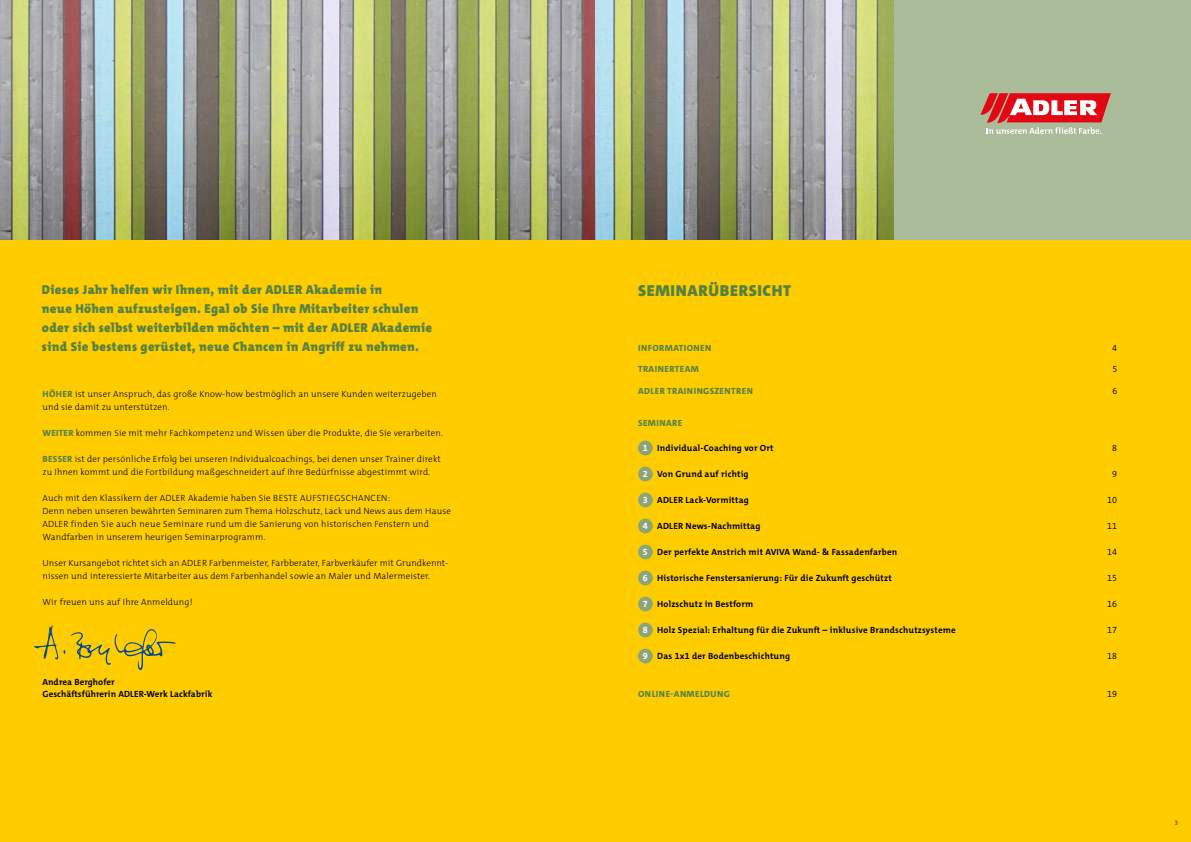
<style>
.page{position:relative;width:1191px;height:842px;background:#fff}
.page>*{position:absolute;margin:0;border:0;box-sizing:border-box;transform-origin:0 0}
.t1{font:900 16px "The Mix C4 s";letter-spacing:.04em;color:#568241}
.t2{font:900 13px/19px "The Mix C4 s";letter-spacing:.03em;color:#568241}
.t3{font:300 9px/13px "The Mix C4 s";letter-spacing:.02em;color:#000}
.t4{font:700 9px/12px "The Mix C4 s";letter-spacing:.02em;color:#000}
.t5{font:800 9px "The Mix C4 s";letter-spacing:.045em;color:#568241}
.t6{font:300 9px "The Mix C4 s";letter-spacing:.02em;color:#000}
.t7{font:300 6.5px "The Mix C4 s";color:#000}
.s1{font-weight:800;color:#568241}
.s2{color:#fff}
</style>
<div class="page">
<div style="left:0;top:240px;width:1191px;height:602px;background:#fc0"></div>
<div style="left:893px;top:0;width:298px;height:240px;background:#aabc9a"></div>
<svg style="left:980px;top:93px;width:130px;height:41px"></svg>
<div style="left:638px;top:441px;width:15px;height:14px;background:#8ca578;border-radius:50%"></div>
<div style="left:638px;top:467px;width:15px;height:14px;background:#8ca578;border-radius:50%"></div>
<div style="left:638px;top:493px;width:15px;height:14px;background:#8ca578;border-radius:50%"></div>
<div style="left:638px;top:519px;width:15px;height:14px;background:#8ca578;border-radius:50%"></div>
<div style="left:638px;top:545px;width:15px;height:14px;background:#8ca578;border-radius:50%"></div>
<div style="left:638px;top:571px;width:15px;height:14px;background:#8ca578;border-radius:50%"></div>
<div style="left:638px;top:597px;width:15px;height:14px;background:#8ca578;border-radius:50%"></div>
<div style="left:638px;top:623px;width:15px;height:14px;background:#8ca578;border-radius:50%"></div>
<div style="left:638px;top:649px;width:15px;height:14px;background:#8ca578;border-radius:50%"></div>
<img style="left:0;top:0;width:893px;height:240px">
<svg style="left:71px;top:629px;width:105px;height:41px"></svg>
<svg style="left:34px;top:625px;width:31px;height:34px"></svg>
<p class="t2" style="left:42px;top:280px;width:392px">Dieses Jahr helfen wir Ihnen, mit der ADLER Akademie in<br>neue Höhen aufzusteigen. Egal ob Sie Ihre Mitarbeiter schulen oder sich selbst weiterbilden möchten – mit der ADLER Akademie sind Sie bestens gerüstet, neue Chancen in Angriff zu nehmen.</p>
<p class="t3" style="left:43px;top:388px;width:396px"><span class="s1">HÖHER</span> ist unser Anspruch, das große Know-how bestmöglich an unsere Kunden weiterzugeben und sie damit zu unterstützen.</p>
<p class="t3" style="left:43px;top:427px;width:402px"><span class="s1">WEITER</span> kommen Sie mit mehr Fachkompetenz und Wissen über die Produkte, die Sie verarbeiten.</p>
<p class="t3" style="left:43px;top:453px;width:400px"><span class="s1">BESSER</span> ist der persönliche Erfolg bei unseren Individualcoachings, bei denen unser Trainer direkt zu Ihnen kommt und die Fortbildung maßgeschneidert auf Ihre Bedürfnisse abgestimmt wird.</p>
<p class="t3" style="left:43px;top:492px;width:410px">Auch mit den Klassikern der ADLER Akademie haben Sie BESTE AUFSTIEGSCHANCEN:<br>Denn neben unseren bewährten Seminaren zum Thema Holzschutz, Lack und News aus dem Hause ADLER finden Sie auch neue Seminare rund um die Sanierung von historischen Fenstern und Wandfarben in unserem heurigen Seminarprogramm.</p>
<p class="t3" style="left:43px;top:557px;width:407px">Unser Kursangebot richtet sich an ADLER Farbenmeister, Farbberater, Farbverkäufer mit Grundkennt&shy;nissen und interessierte Mitarbeiter aus dem Farbenhandel sowie an Maler und Malermeister.</p>
<p class="t3" style="left:43px;top:596px;width:151px">Wir freuen uns auf Ihre Anmeldung!</p>
<p class="t4" style="left:43px;top:676px;width:171px">Andrea Berghofer<br>Geschäftsführerin ADLER-Werk Lackfabrik</p>
<h1 class="t1" style="left:638px;top:280px;width:154px">SEMINARÜBERSICHT</h1>
<p class="t5" style="left:638px;top:342px;width:75px">INFORMATIONEN</p>
<p class="t6" style="left:1112px;top:342px;width:6px">4</p>
<p class="t5" style="left:638px;top:363px;width:62px">TRAINERTEAM</p>
<p class="t6" style="left:1112px;top:363px;width:6px">5</p>
<p class="t5" style="left:638px;top:385px;width:116px">ADLER TRAININGSZENTREN</p>
<p class="t6" style="left:1112px;top:385px;width:6px">6</p>
<p class="t5" style="left:638px;top:417px;width:46px">SEMINARE</p>
<p class="t4" style="left:643px;top:442px;width:132px"><span class="s2">1</span> Individual-Coaching vor Ort</p>
<p class="t6" style="left:1112px;top:442px;width:6px">8</p>
<p class="t4" style="left:643px;top:468px;width:107px"><span class="s2">2</span> Von Grund auf richtig</p>
<p class="t6" style="left:1112px;top:468px;width:6px">9</p>
<p class="t4" style="left:643px;top:494px;width:107px"><span class="s2">3</span> ADLER Lack-Vormittag</p>
<p class="t6" style="left:1107px;top:494px;width:12px">10</p>
<p class="t4" style="left:643px;top:520px;width:119px"><span class="s2">4</span> ADLER News-Nachmittag</p>
<p class="t6" style="left:1107px;top:520px;width:12px">11</p>
<p class="t4" style="left:643px;top:546px;width:256px"><span class="s2">5</span> Der perfekte Anstrich mit AVIVA Wand- &amp; Fassadenfarben</p>
<p class="t6" style="left:1107px;top:546px;width:12px">14</p>
<p class="t4" style="left:643px;top:572px;width:250px"><span class="s2">6</span> Historische Fenstersanierung: Für die Zukunft geschützt</p>
<p class="t6" style="left:1107px;top:572px;width:12px">15</p>
<p class="t4" style="left:643px;top:598px;width:112px"><span class="s2">7</span> Holzschutz in Bestform</p>
<p class="t6" style="left:1107px;top:598px;width:12px">16</p>
<p class="t4" style="left:643px;top:624px;width:314px"><span class="s2">8</span> Holz Spezial: Erhaltung für die Zukunft – inklusive Brandschutzsysteme</p>
<p class="t6" style="left:1107px;top:624px;width:12px">17</p>
<p class="t4" style="left:643px;top:650px;width:149px"><span class="s2">9</span> Das 1x1 der Bodenbeschichtung</p>
<p class="t6" style="left:1107px;top:650px;width:12px">18</p>
<p class="t5" style="left:638px;top:688px;width:93px">ONLINE-ANMELDUNG</p>
<p class="t6" style="left:1107px;top:688px;width:12px">19</p>
<p class="t7" style="left:1174px;top:818px;width:5px">3</p>
</div>
